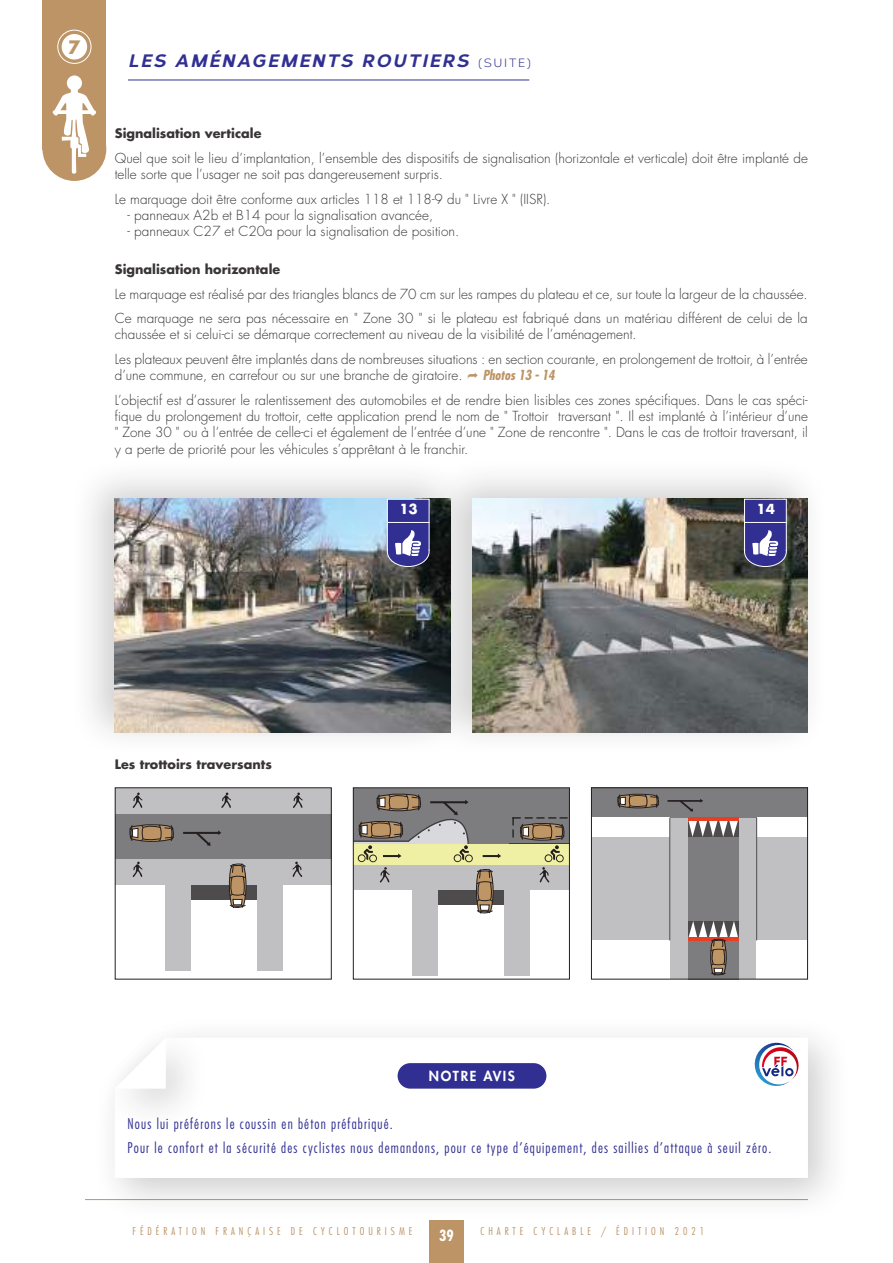
<style>
.page{position:relative;width:893px;height:1263px;background:#fff}
.page>*{position:absolute;margin:0;border:0;box-sizing:border-box;transform-origin:0 0}
.t1{font:italic 800 18px "Corbert";letter-spacing:.11em;color:#313092}
.t2{font:700 18px "Futura";color:#bc9465}
.t3{font:700 condensed 15px "Futura";color:#fff}
.t4{font:300 condensed 14.4px/23.7px "Futura";letter-spacing:.08em;color:#313092}
.t5{font:300 13.5px/16.2px "Futura";color:#393535}
.t6{font:italic 700 condensed 13.5px "Futura";letter-spacing:-.01em;color:#bc9465}
.t7{font:800 13.5px "Futura";letter-spacing:.12em;color:#fff}
.t8{font:700 13.5px "Futura";color:#fff}
.t9{font:700 12.75px "Futura";color:#393535}
.t10{font:300 condensed 10.5px "Futura";letter-spacing:.38em;color:#bc9465}
.s1{font-weight:400;font-style:normal;font-size:12px}
</style>
<div class="page">
<div style="left:429px;top:1220px;width:34px;height:43px;background:#bc9465"></div>
<hr style="left:85px;top:1199px;width:723px;height:1px;background:#bc9465">
<div style="left:69px;top:457px;width:403px;height:301px;background:#241f1f;opacity:.22"></div>
<img style="left:115px;top:499px;width:311px;height:234px">
<svg style="left:387px;top:498px;width:39px;height:69px;background:#5858a3"></svg>
<div style="left:426px;top:457px;width:403px;height:301px;background:#241f1f;opacity:.22"></div>
<img style="left:472px;top:499px;width:336px;height:234px">
<svg style="left:744px;top:498px;width:43px;height:69px;background:#5958a1"></svg>
<hr style="left:128px;top:80px;width:401px;height:1px;background:#313092">
<div style="left:43px;top:0;width:63px;height:149px;background:#bc9465"></div>
<div style="left:43px;top:117px;width:63px;height:64px;background:#bc9465;border-radius:50%"></div>
<div style="left:62px;top:34px;width:25px;height:26px;background:#fff;border-radius:50%"></div>
<div style="left:57px;top:30px;width:34px;height:34px;border:1px solid #fff;border-radius:50%"></div>
<svg style="left:52px;top:75px;width:45px;height:99px"></svg>
<div style="left:115px;top:813px;width:216px;height:47px;background:#7d7c7e"></div>
<div style="left:115px;top:788px;width:216px;height:25px;background:#c0bfc1"></div>
<div style="left:186px;top:881px;width:76px;height:18px;background:#4e4b4c"></div>
<div style="left:115px;top:859px;width:216px;height:26px;background:#c0bfc1"></div>
<div style="left:165px;top:884px;width:26px;height:86px;background:#c0bfc1"></div>
<div style="left:257px;top:884px;width:26px;height:86px;background:#c0bfc1"></div>
<svg style="left:133px;top:792px;width:10px;height:16px"></svg>
<svg style="left:221px;top:792px;width:10px;height:16px"></svg>
<svg style="left:293px;top:792px;width:10px;height:16px"></svg>
<svg style="left:133px;top:862px;width:10px;height:15px"></svg>
<svg style="left:292px;top:862px;width:10px;height:15px"></svg>
<svg style="left:129px;top:824px;width:45px;height:18px"></svg>
<svg style="left:227px;top:863px;width:22px;height:45px"></svg>
<hr style="left:183px;top:832px;width:36px;height:2px;background:#241f1f">
<svg style="left:194px;top:831px;width:18px;height:15px"></svg>
<div style="left:115px;top:787px;width:217px;height:192px;border:1px solid #241f1f"></div>
<div style="left:433px;top:886px;width:76px;height:19px;background:#4e4b4c"></div>
<div style="left:504px;top:889px;width:26px;height:87px;background:#c0bfc1"></div>
<div style="left:353px;top:788px;width:216px;height:57px;background:#7d7c7e"></div>
<div style="left:353px;top:864px;width:216px;height:26px;background:#c0bfc1"></div>
<div style="left:413px;top:889px;width:25px;height:87px;background:#c0bfc1"></div>
<hr style="left:509px;top:843px;width:60px;height:2px;background:#3e3c41">
<div style="left:353px;top:844px;width:216px;height:21px;background:#f0f0a4"></div>
<svg style="left:512px;top:817px;width:56px;height:66px"></svg>
<svg style="left:355px;top:793px;width:146px;height:123px"></svg>
<div style="left:353px;top:787px;width:217px;height:192px;border:1px solid #241f1f"></div>
<div style="left:591px;top:823px;width:216px;height:99px;background:#c0bfc1"></div>
<div style="left:591px;top:788px;width:216px;height:30px;background:#7d7c7e"></div>
<div style="left:591px;top:818px;width:216px;height:19px;background:#c0bfc1"></div>
<div style="left:591px;top:920px;width:216px;height:59px;background:#c0bfc1"></div>
<div style="left:688px;top:791px;width:51px;height:188px;background:#7d7c7e"></div>
<svg style="left:617px;top:793px;width:42px;height:16px"></svg>
<svg style="left:688px;top:921px;width:51px;height:55px"></svg>
<hr style="left:667px;top:800px;width:34px;height:2px;background:#241f1f">
<svg style="left:677px;top:799px;width:62px;height:38px"></svg>
<div style="left:591px;top:818px;width:79px;height:19px;background:#fff"></div>
<div style="left:757px;top:818px;width:50px;height:19px;background:#fff"></div>
<div style="left:591px;top:940px;width:79px;height:39px;background:#fff"></div>
<div style="left:757px;top:940px;width:50px;height:39px;background:#fff"></div>
<hr style="left:669px;top:818px;width:1px;height:122px;background:#54565b">
<hr style="left:756px;top:818px;width:1px;height:122px;background:#54565b">
<div style="left:591px;top:787px;width:217px;height:192px;border:1px solid #241f1f"></div>
<div style="left:92px;top:1014px;width:760px;height:208px;background:#241f1f;opacity:.22"></div>
<svg style="left:115px;top:1037px;width:693px;height:141px"></svg>
<div style="left:98px;top:1020px;width:112px;height:112px;background:#241f1f;opacity:.22"></div>
<svg style="left:115px;top:1037px;width:51px;height:52px"></svg>
<div style="left:398px;top:1063px;width:148px;height:26px;background:#313092;border-radius:13px"></div>
<svg style="left:752px;top:1042px;width:49px;height:47px"></svg>
<h1 class="t2" style="left:68px;top:35px;width:14px">7</h1>
<h1 class="t1" style="left:128px;top:46px;width:404px">LES AMÉNAGEMENTS ROUTIERS <span class="s1">(SUITE)</span></h1>
<p class="t9" style="left:115px;top:125px;width:148px">Signalisation verticale</p>
<p class="t5" style="left:115px;top:150px;width:695px">Quel que soit le lieu d’implantation, l’ensemble des dispositifs de signalisation (horizontale et verticale) doit être implanté de telle sorte que l’usager ne soit pas dangereusement surpris.</p>
<p class="t5" style="left:115px;top:191px;width:437px">Le marquage doit être conforme aux articles 118 et 118-9 du " Livre X " (IISR).</p>
<p class="t5" style="left:128px;top:207px;width:307px">- panneaux A2b et B14 pour la signalisation avancée,</p>
<p class="t5" style="left:128px;top:223px;width:333px">- panneaux C27 et C20a pour la signalisation de position.</p>
<p class="t9" style="left:115px;top:260px;width:167px">Signalisation horizontale</p>
<p class="t5" style="left:115px;top:281px;width:694px;line-height:24.8px">Le marquage est réalisé par des triangles blancs de 70 cm sur les rampes du plateau et ce, sur toute la largeur de la chaussée.<br>Ce marquage ne sera pas nécessaire en " Zone 30 " si le plateau est fabriqué dans un matériau différent de celui de la</p>
<p class="t5" style="left:115px;top:322px;width:694px;line-height:24.8px">chaussée et si celui-ci se démarque correctement au niveau de la visibilité de l’aménagement.<br>Les plateaux peuvent être implantés dans de nombreuses situations : en section courante, en prolongement de trottoir, à l’entrée</p>
<p class="t5" style="left:115px;top:367px;width:349px">d’une commune, en carrefour ou sur une branche de giratoire.</p>
<p class="t6" style="left:483px;top:367px;width:74px">Photos 13 - 14</p>
<p class="t5" style="left:115px;top:392px;width:695px;text-align:justify">L’objectif est d’assurer le ralentissement des automobiles et de rendre bien lisibles ces zones spécifiques. Dans le cas spéci&shy;fique du prolongement du trottoir, cette application prend le nom de " Trottoir traversant ". Il est implanté à l’intérieur d’une " Zone 30 " ou à l’entrée de celle-ci et également de l’entrée d’une " Zone de rencontre ". Dans le cas de trottoir traversant, il y a perte de priorité pour les véhicules s’apprêtant à le franchir.</p>
<p class="t8" style="left:399px;top:500px;width:20px">13</p>
<p class="t8" style="left:756px;top:500px;width:20px">14</p>
<p class="t9" style="left:115px;top:756px;width:159px">Les trottoirs traversants</p>
<p class="t7" style="left:429px;top:1067px;width:88px">NOTRE AVIS</p>
<p class="t4" style="left:128px;top:1112px;width:645px">Nous lui préférons le coussin en béton préfabriqué.<br>Pour le confort et la sécurité des cyclistes nous demandons, pour ce type d’équipement, des saillies d’attaque à seuil zéro.</p>
<p class="t10" style="left:132px;top:1225px;width:281px">FÉDÉRATION FRANÇAISE DE CYCLOTOURISME</p>
<p class="t10" style="left:480px;top:1225px;width:225px">CHARTE CYCLABLE / ÉDITION 2021</p>
<p class="t3" style="left:439px;top:1226px;width:16px">39</p>
</div>
